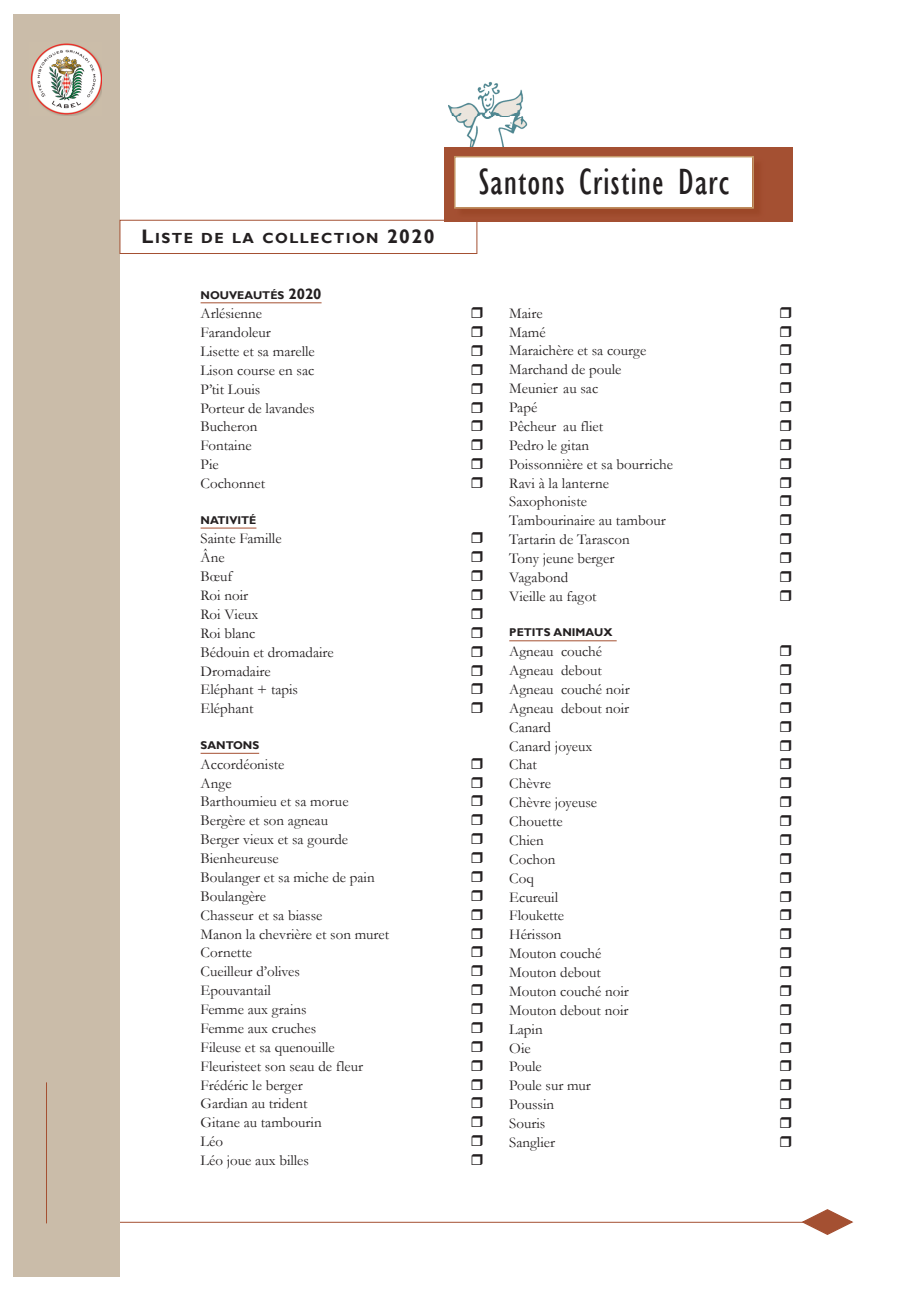
<style>
.page{position:relative;width:920px;height:1290px;background:#fff}
.page>*{position:absolute;margin:0;border:0;box-sizing:border-box;transform-origin:0 0}
.t1{font:condensed 37.5px "Gill Sans";letter-spacing:.025em;color:#231f20}
.t2{font:15px/18.9px "Garamond";color:#231f20}
.t3{font:700 14.7px "Gill Sans";letter-spacing:.1em;color:#231f20}
.t4{font:700 11.25px "Gill Sans";color:#231f20}
.s1{font-size:19.5px}
.s2{font-size:15px}
</style>
<div class="page">
<hr style="left:201px;top:302px;width:121px;height:1px;background:#a45032">
<hr style="left:201px;top:528px;width:55px;height:1px;background:#a45032">
<hr style="left:201px;top:753px;width:58px;height:1px;background:#a45032">
<hr style="left:509px;top:640px;width:108px;height:1px;background:#a45032">
<hr style="left:46px;top:1222px;width:768px;height:1px;background:#a45032">
<div style="left:14px;top:14px;width:106px;height:1262px;background:#cabca9"></div>
<img style="left:448px;top:82px;width:80px;height:65px">
<img style="left:448px;top:114px;width:80px;height:3px">
<hr style="left:46px;top:1082px;width:1px;height:141px;background:#a45032">
<div style="left:445px;top:147px;width:348px;height:74px;background:#a45032"></div>
<img style="left:477px;top:221px;width:292px;height:2px">
<div style="left:456px;top:157px;width:296px;height:50px;background:#fff"></div>
<div style="left:454px;top:156px;width:300px;height:53px;border:2px solid #c59968"></div>
<div style="left:120px;top:220px;width:357px;height:34px;border:1px solid #a45032"></div>
<img style="left:30px;top:43px;width:72px;height:73px">
<svg style="left:803px;top:1221px;width:12px;height:2px"></svg>
<p class="t3" style="left:142px;top:230px;width:294px"><span class="s1">L</span>ISTE DE LA COLLECTION <span class="s1">2020</span></p>
<p class="t4" style="left:201px;top:288px;width:122px">NOUVEAUTÉS <span class="s2">2020</span></p>
<p class="t2" style="left:201px;top:304px;width:116px">Arlésienne<br>Farandoleur<br>Lisette et sa marelle<br>Lison course en sac<br>P’tit Louis<br>Porteur de lavandes<br>Bucheron<br>Fontaine<br>Pie<br>Cochonnet</p>
<p class="t4" style="left:201px;top:513px;width:57px">NATIVITÉ</p>
<p class="t2" style="left:201px;top:529px;width:135px">Sainte Famille<br>Âne<br>Bœuf<br>Roi noir<br>Roi Vieux<br>Roi blanc<br>Bédouin et dromadaire<br>Dromadaire<br>Eléphant + tapis<br>Eléphant</p>
<p class="t4" style="left:201px;top:738px;width:60px">SANTONS</p>
<p class="t2" style="left:201px;top:755px;width:190px">Accordéoniste<br>Ange<br>Barthoumieu et sa morue<br>Bergère et son agneau<br>Berger vieux et sa gourde<br>Bienheureuse<br>Boulanger et sa miche de pain<br>Boulangère<br>Chasseur et sa biasse<br>Manon la chevrière et son muret<br>Cornette<br>Cueilleur d’olives<br>Epouvantail<br>Femme aux grains<br>Femme aux cruches<br>Fileuse et sa quenouille<br>Fleuristeet son seau de fleur<br>Frédéric le berger<br>Gardian au trident<br>Gitane au tambourin<br>Léo<br>Léo joue aux billes</p>
<h1 class="t1" style="left:479px;top:159px;width:252px">Santons Cristine Darc</h1>
<p class="t2" style="left:509px;top:304px;width:165px">Maire<br>Mamé<br>Maraichère et sa courge<br>Marchand de poule<br>Meunier au sac<br>Papé<br>Pêcheur au fliet<br>Pedro le gitan<br>Poissonnière et sa bourriche<br>Ravi à la lanterne<br>Saxophoniste<br>Tambourinaire au tambour<br>Tartarin de Tarascon<br>Tony jeune berger<br>Vagabond<br>Vieille au fagot</p>
<p class="t4" style="left:509px;top:626px;width:105px">PETITS ANIMAUX</p>
<p class="t2" style="left:509px;top:642px;width:122px">Agneau couché<br>Agneau debout<br>Agneau couché noir<br>Agneau debout noir<br>Canard<br>Canard joyeux<br>Chat<br>Chèvre<br>Chèvre joyeuse<br>Chouette<br>Chien<br>Cochon<br>Coq<br>Ecureuil<br>Floukette<br>Hérisson<br>Mouton couché<br>Mouton debout<br>Mouton couché noir<br>Mouton debout noir<br>Lapin<br>Oie<br>Poule<br>Poule sur mur<br>Poussin<br>Souris<br>Sanglier</p>
</div>
